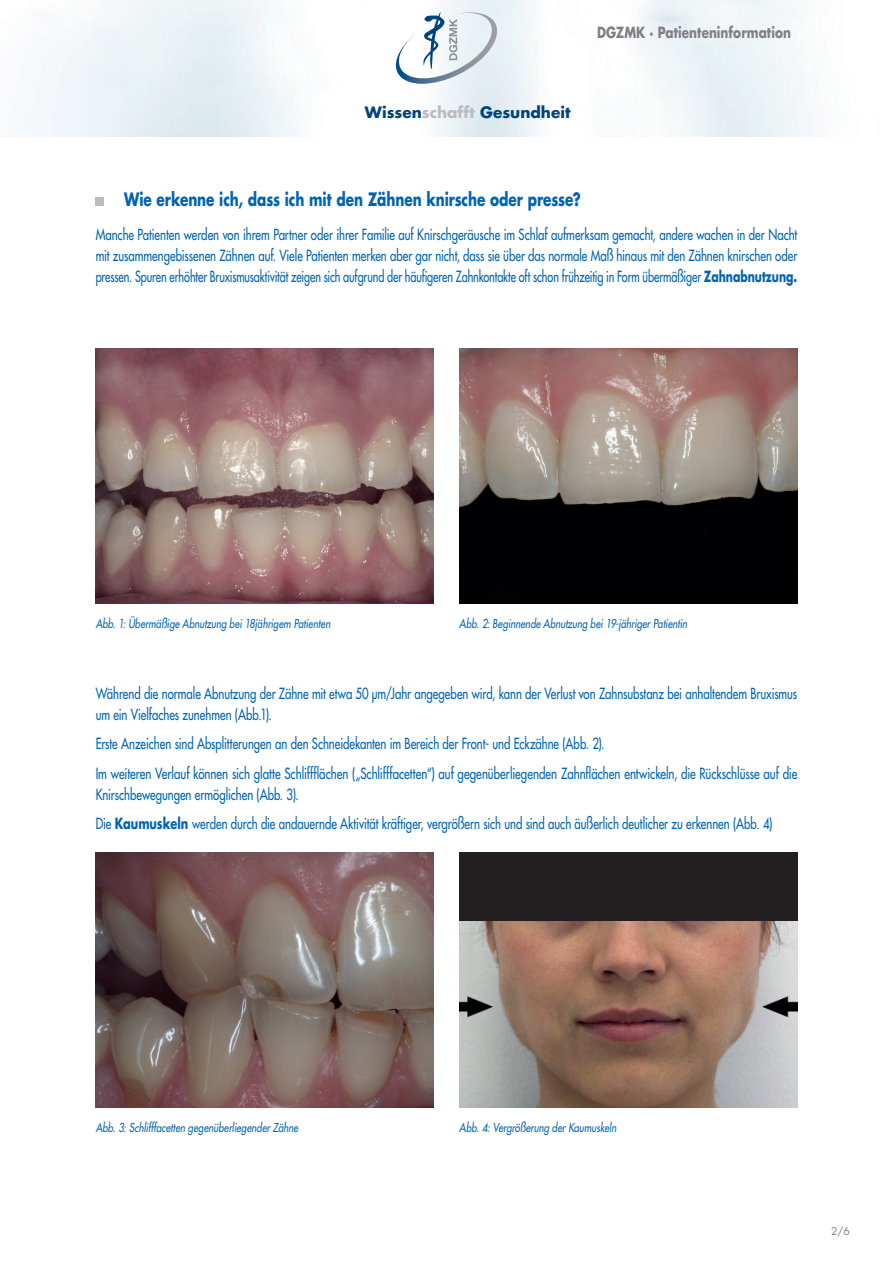
<style>
.page{position:relative;width:893px;height:1263px;background:#fff}
.page>*{position:absolute;margin:0;border:0;box-sizing:border-box;transform-origin:0 0}
.t1{font:700 18px "Futura";letter-spacing:-.005em;color:#0164b1;scale:.76 1}
.t2{font:700 15.3px "Futura";color:#00447b}
.t3{font:15px/21px "Futura";letter-spacing:-.005em;color:#0164b1;scale:.76 1}
.t4{font:700 15px "Futura";letter-spacing:.005em;color:#808083;scale:.8 1}
.t5{font:italic 12px "Futura";letter-spacing:.005em;color:#0164b1;scale:.8 1}
.t6{font:10.5px "Futura";color:#808083}
.s1{color:#bcbbbf}
.s2{font-weight:700}
</style>
<div class="page">
<svg style="left:395px;top:10px;width:108px;height:74px"></svg>
<div style="left:96px;top:197px;width:8px;height:9px;background:#bcbbbf"></div>
<img style="left:459px;top:349px;width:338px;height:255px">
<img style="left:96px;top:349px;width:338px;height:255px">
<img style="left:96px;top:852px;width:338px;height:255px">
<img style="left:459px;top:921px;width:338px;height:186px">
<div style="left:459px;top:852px;width:338px;height:69px;background:#231f20"></div>
<p class="t2" style="left:365px;top:102px;width:207px">Wissen<span class="s1">schafft</span> Gesundheit</p>
<p class="t4" style="left:597px;top:21px;width:244px">DGZMK · Patienteninformation</p>
<p class="t1" style="left:124px;top:187px;width:602px">Wie erkenne ich, dass ich mit den Zähnen knirsche oder presse?</p>
<p class="t3" style="left:96px;top:223px;width:925px;text-align:justify">Manche Patienten werden von ihrem Partner oder ihrer Familie auf Knirschgeräusche im Schlaf aufmerksam gemacht, andere wachen in der Nacht mit zusammengebissenen Zähnen auf. Viele Patienten merken aber gar nicht, dass sie über das normale Maß hinaus mit den Zähnen knirschen oder pressen. Spuren erhöhter Bruxismusaktivität zeigen sich aufgrund der häufigeren Zahnkontakte oft schon frühzeitig in Form übermäßiger <span class="s2">Zahnabnutzung.</span></p>
<p class="t5" style="left:96px;top:616px;width:295px">Abb. 1: Übermäßige Abnutzung bei 18jährigem Patienten</p>
<p class="t5" style="left:459px;top:616px;width:286px">Abb. 2: Beginnende Abnutzung bei 19-jähriger Patientin</p>
<p class="t3" style="left:96px;top:683px;width:925px">Während die normale Abnutzung der Zähne mit etwa 50 µm/Jahr angegeben wird, kann der Verlust von Zahnsubstanz bei anhaltendem Bruxismus um ein Vielfaches zunehmen (Abb.1).</p>
<p class="t3" style="left:96px;top:729px;width:925px;line-height:29.5px">Erste Anzeichen sind Absplitterungen an den Schneidekanten im Bereich der Front- und Eckzähne (Abb. 2).<br>Im weiteren Verlauf können sich glatte Schliffflächen („Schlifffacetten“) auf gegenüberliegenden Zahnflächen entwickeln, die Rückschlüsse auf die</p>
<p class="t3" style="left:96px;top:779px;width:892px;line-height:29.5px">Knirschbewegungen ermöglichen (Abb. 3).<br>Die <span class="s2">Kaumuskeln</span> werden durch die andauernde Aktivität kräftiger, vergrößern sich und sind auch äußerlich deutlicher zu erkennen (Abb. 4)</p>
<p class="t5" style="left:96px;top:1120px;width:255px">Abb. 3: Schlifffacetten gegenüberliegender Zähne</p>
<p class="t5" style="left:459px;top:1120px;width:198px">Abb. 4: Vergrößerung der Kaumuskeln</p>
<p class="t6" style="left:831px;top:1224px;width:20px">2/6</p>
</div>
